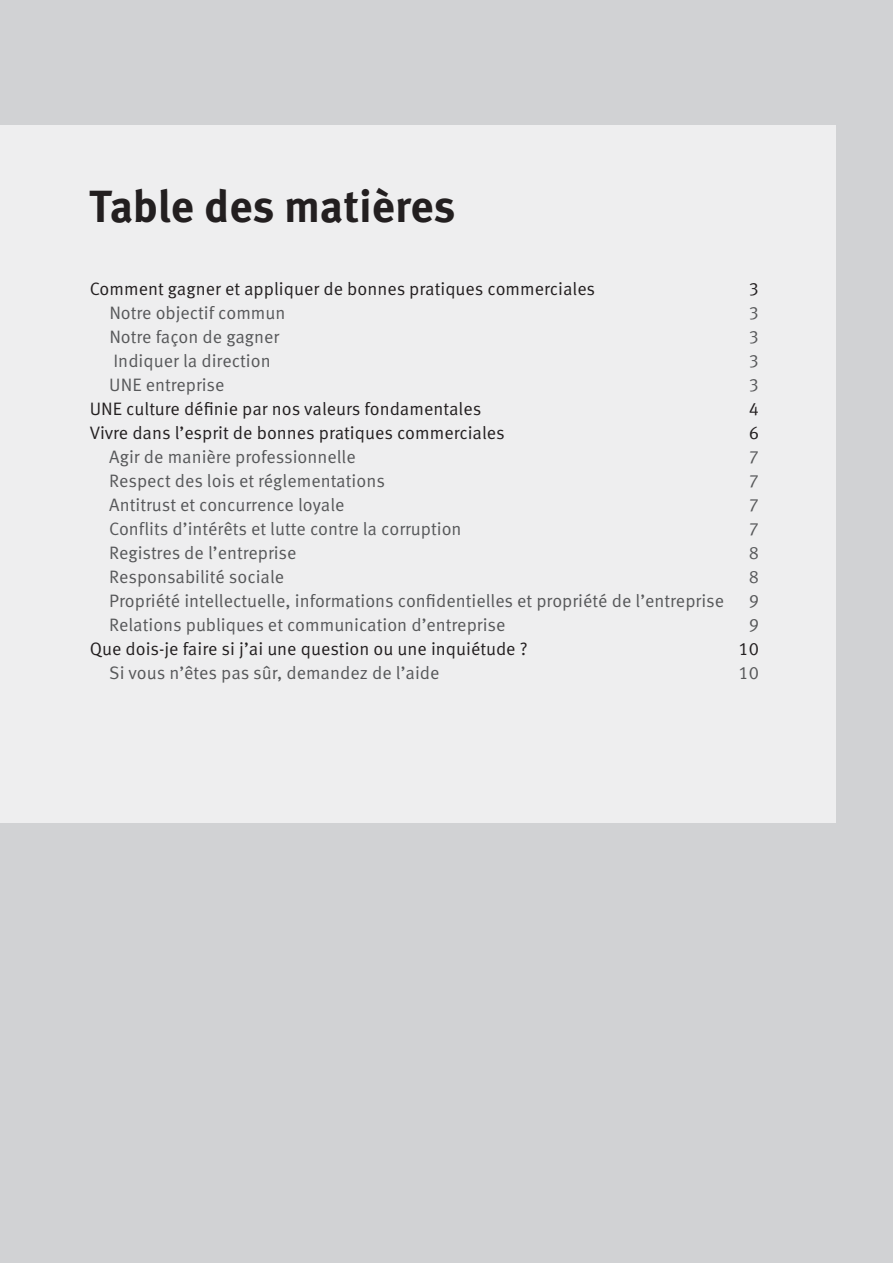
<style>
.page{position:relative;width:893px;height:1263px;background:#d1d2d4}
.page>*{position:absolute;margin:0;border:0;box-sizing:border-box;transform-origin:0 0}
.Body_Text_9pt{font:700 45px "Meta Pro";letter-spacing:-.005em;color:#231f20}
.ToC_Style_-_indent{font:18px "Meta Pro Norm";color:#57585a}
.ToC-style{font:18px "Meta Pro Norm";color:#231f20}
</style>
<div class="page">
<div style="left:0;top:125px;width:836px;height:698px;background:#eeeeef"></div>
<p class="Body_Text_9pt" style="left:89px;top:171px;width:368px">Table des matières</p>
<p class="ToC-style" style="left:90px;top:275px;width:507px">Comment gagner et appliquer de bonnes pratiques commerciales</p>
<p class="ToC-style" style="left:749px;top:275px;width:12px">3</p>
<p class="ToC_Style_-_indent" style="left:109px;top:299px;width:178px">Notre objectif commun</p>
<p class="ToC_Style_-_indent" style="left:749px;top:299px;width:12px">3</p>
<p class="ToC_Style_-_indent" style="left:109px;top:323px;width:172px">Notre façon de gagner</p>
<p class="ToC_Style_-_indent" style="left:749px;top:323px;width:12px">3</p>
<p class="ToC_Style_-_indent" style="left:113px;top:347px;width:159px">Indiquer la direction</p>
<p class="ToC_Style_-_indent" style="left:749px;top:347px;width:12px">3</p>
<p class="ToC_Style_-_indent" style="left:109px;top:371px;width:117px">UNE entreprise</p>
<p class="ToC_Style_-_indent" style="left:749px;top:371px;width:12px">3</p>
<p class="ToC-style" style="left:90px;top:395px;width:393px">UNE culture définie par nos valeurs fondamentales</p>
<p class="ToC-style" style="left:749px;top:395px;width:12px">4</p>
<p class="ToC-style" style="left:90px;top:419px;width:416px">Vivre dans l’esprit de bonnes pratiques commerciales</p>
<p class="ToC-style" style="left:749px;top:419px;width:12px">6</p>
<p class="ToC_Style_-_indent" style="left:109px;top:443px;width:248px">Agir de manière professionnelle</p>
<p class="ToC_Style_-_indent" style="left:749px;top:443px;width:12px">7</p>
<p class="ToC_Style_-_indent" style="left:109px;top:467px;width:277px">Respect des lois et réglementations</p>
<p class="ToC_Style_-_indent" style="left:749px;top:467px;width:12px">7</p>
<p class="ToC_Style_-_indent" style="left:109px;top:491px;width:237px">Antitrust et concurrence loyale</p>
<p class="ToC_Style_-_indent" style="left:749px;top:491px;width:12px">7</p>
<p class="ToC_Style_-_indent" style="left:109px;top:515px;width:354px">Conflits d’intérêts et lutte contre la corruption</p>
<p class="ToC_Style_-_indent" style="left:749px;top:515px;width:12px">7</p>
<p class="ToC_Style_-_indent" style="left:109px;top:539px;width:189px">Registres de l’entreprise</p>
<p class="ToC_Style_-_indent" style="left:749px;top:539px;width:12px">8</p>
<p class="ToC_Style_-_indent" style="left:109px;top:563px;width:176px">Responsabilité sociale</p>
<p class="ToC_Style_-_indent" style="left:749px;top:563px;width:12px">8</p>
<p class="ToC_Style_-_indent" style="left:109px;top:587px;width:616px">Propriété intellectuelle, informations confidentielles et propriété de l’entreprise</p>
<p class="ToC_Style_-_indent" style="left:749px;top:587px;width:12px">9</p>
<p class="ToC_Style_-_indent" style="left:109px;top:611px;width:398px">Relations publiques et communication d’entreprise</p>
<p class="ToC_Style_-_indent" style="left:749px;top:611px;width:12px">9</p>
<p class="ToC-style" style="left:90px;top:635px;width:439px">Que dois-je faire si j’ai une question ou une inquiétude ?</p>
<p class="ToC-style" style="left:738px;top:635px;width:22px">10</p>
<p class="ToC_Style_-_indent" style="left:109px;top:659px;width:332px">Si vous n’êtes pas sûr, demandez de l’aide</p>
<p class="ToC_Style_-_indent" style="left:738px;top:659px;width:22px">10</p>
</div>
